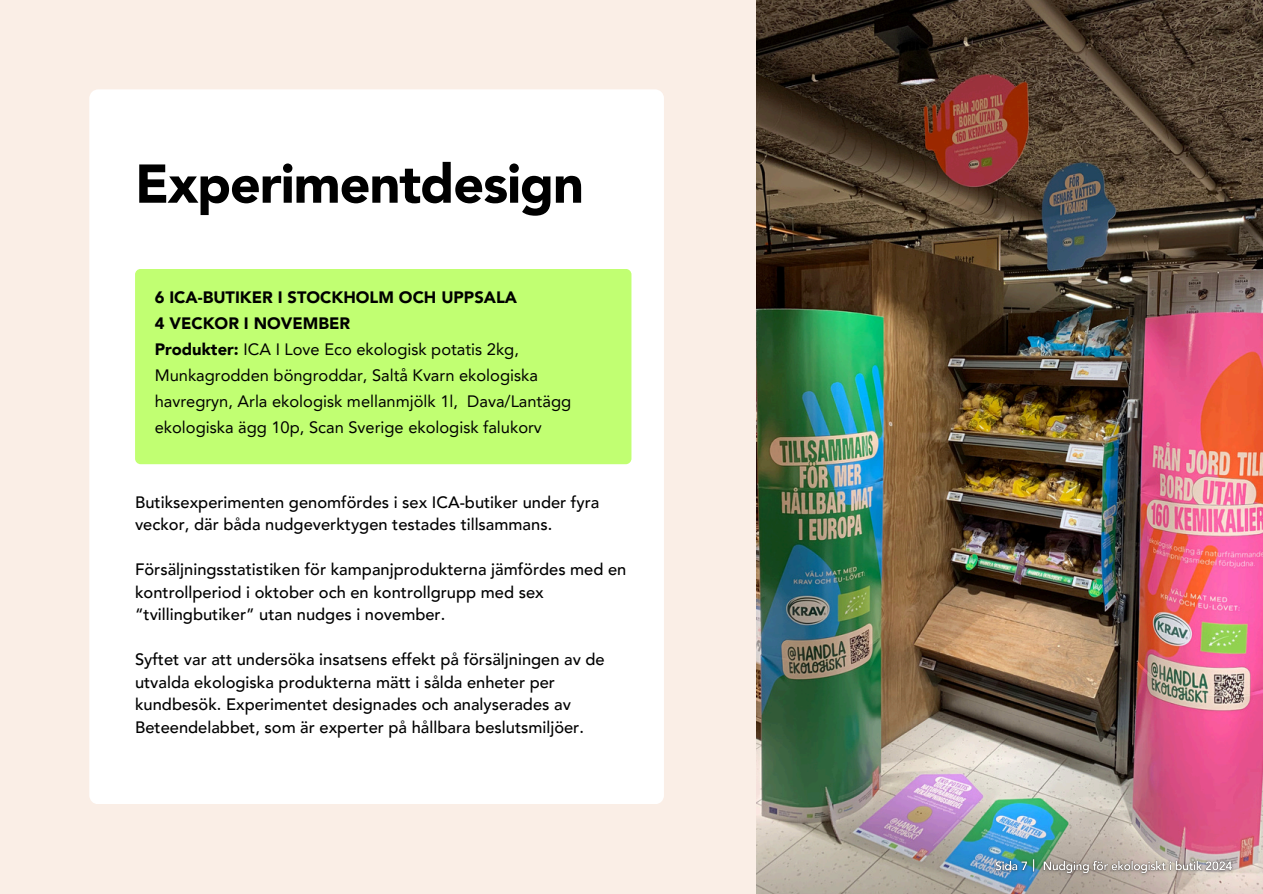
<style>
.page{position:relative;width:1263px;height:894px;background:#fff}
.page>*{position:absolute;margin:0;border:0;box-sizing:border-box;transform-origin:0 0}
.t1{font:900 54px "Avenir LT Pro";letter-spacing:-.02em;color:#000}
.t2{font:500 16.5px/22.5px "Avenir LT Pro";color:#000}
.t3{font:16.5px/25.8px "Avenir LT Pro";color:#000}
.t4{font:900 16.5px "Avenir LT Pro";color:#000}
.s1{font-weight:900}
</style>
<div class="page">
<div style="left:0;top:0;width:1263px;height:893px;background:#faeee6"></div>
<div style="left:89px;top:89px;width:575px;height:714px;background:#fff"></div>
<div style="left:135px;top:269px;width:496px;height:195px;background:#c1ff72;border-radius:6px"></div>
<img style="left:756px;top:0;width:507px;height:893px">
<img style="left:989px;top:852px;width:249px;height:26px">
<p class="t1" style="left:135px;top:162px;width:450px">Experimentdesign</p>
<h2 class="t4" style="left:155px;top:290px;width:364px">6 ICA-BUTIKER I STOCKHOLM OCH UPPSALA</h2>
<h2 class="t4" style="left:155px;top:316px;width:197px">4 VECKOR I NOVEMBER</h2>
<p class="t3" style="left:155px;top:338px;width:418px"><span class="s1">Produkter:</span> ICA I Love Eco ekologisk potatis 2kg, Munkagrodden böngroddar, Saltå Kvarn ekologiska havregryn, Arla ekologisk mellanmjölk 1l, Dava/Lantägg ekologiska ägg 10p, Scan Sverige ekologisk falukorv</p>
<h3 class="t2" style="left:135px;top:492px;width:466px">Butiksexperimenten genomfördes i sex ICA-butiker under fyra veckor, där båda nudgeverktygen testades tillsammans.</h3>
<p class="t2" style="left:135px;top:559px;width:493px">Försäljningsstatistiken för kampanjprodukterna jämfördes med en kontrollperiod i oktober och en kontrollgrupp med sex “tvillingbutiker” utan nudges i november.</p>
<h2 class="t2" style="left:135px;top:649px;width:471px">Syftet var att undersöka insatsens effekt på försäljningen av de utvalda ekologiska produkterna mätt i sålda enheter per kundbesök. Experimentet designades och analyserades av Beteendelabbet, som är experter på hållbara beslutsmiljöer.</h2>
</div>
